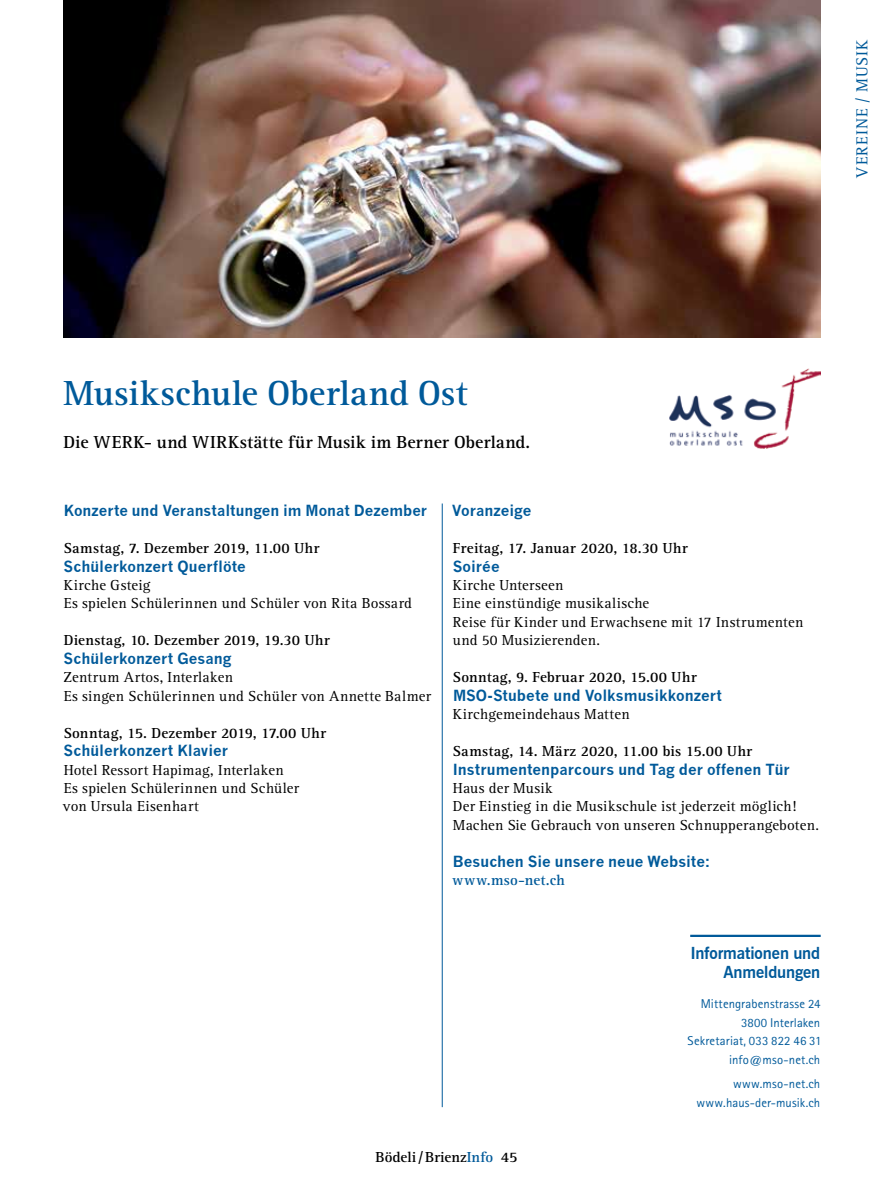
<style>
.page{position:relative;width:893px;height:1191px;background:#fff}
.page>*{position:absolute;margin:0;border:0;box-sizing:border-box;transform-origin:0 0}
.t1{font:700 36px "Rotis Serif";letter-spacing:-.005em;color:#005a9a}
.t2{font:700 18px "Rotis Serif";letter-spacing:.015em;color:#000}
.t3{font:700 16.5px/18.5px "News Gothic BT";letter-spacing:-.005em;color:#005a9a;text-align:right}
.t4{font:16.5px "Rotis Serif";letter-spacing:.06em;color:#005a9a}
.t5{font:15px/18.5px "Rotis Serif";letter-spacing:.02em;color:#000}
.t6{font:700 15px "News Gothic";color:#005a9a}
.t7{font:700 15px "Rotis Serif";letter-spacing:.01em;color:#000}
.t8{font:700 15px "Rotis Serif";letter-spacing:.025em;color:#005a9a}
.t9{font:12.75px/18.5px "Rotis Sans Serif";letter-spacing:.005em;color:#005a9a;text-align:right}
.s1{color:#005a9a}
</style>
<div class="page">
<img style="left:64px;top:0;width:757px;height:338px">
<img style="left:670px;top:368px;width:151px;height:81px">
<hr style="left:690px;top:934px;width:131px;height:3px;background:#005a9a">
<hr style="left:442px;top:503px;width:1px;height:604px;background:#005a9a">
<p class="t4" style="left:853px;top:178px;width:139px;rotate:-90deg">VEREINE / MUSIK</p>
<h1 class="t1" style="left:63px;top:372px;width:406px">Musikschule Oberland Ost</h1>
<p class="t2" style="left:64px;top:432px;width:468px">Die WERK- und WIRKstätte für Musik im Berner Oberland.</p>
<p class="t6" style="left:64px;top:501px;width:365px">Konzerte und Veranstaltungen im Monat Dezember</p>
<p class="t7" style="left:64px;top:539px;width:257px">Samstag, 7. Dezember 2019, 11.00 Uhr</p>
<p class="t6" style="left:64px;top:557px;width:184px">Schülerkonzert Querflöte</p>
<p class="t5" style="left:64px;top:576px;width:350px">Kirche Gsteig<br>Es spielen Schülerinnen und Schüler von Rita Bossard</p>
<p class="t7" style="left:64px;top:631px;width:268px">Dienstag, 10. Dezember 2019, 19.30 Uhr</p>
<p class="t6" style="left:64px;top:649px;width:169px">Schülerkonzert Gesang</p>
<p class="t5" style="left:63px;top:668px;width:369px">Zentrum Artos, Interlaken<br>Es singen Schülerinnen und Schüler von Annette Balmer</p>
<p class="t7" style="left:64px;top:724px;width:264px">Sonntag, 15. Dezember 2019, 17.00 Uhr</p>
<p class="t6" style="left:64px;top:741px;width:166px">Schülerkonzert Klavier</p>
<p class="t5" style="left:63px;top:760px;width:238px">Hotel Ressort Hapimag, Interlaken<br>Es spielen Schülerinnen und Schüler von Ursula Eisenhart</p>
<p class="t6" style="left:452px;top:501px;width:81px">Voranzeige</p>
<p class="t7" style="left:453px;top:539px;width:237px">Freitag, 17. Januar 2020, 18.30 Uhr</p>
<p class="t6" style="left:453px;top:557px;width:48px">Soirée</p>
<p class="t5" style="left:453px;top:576px;width:352px">Kirche Unterseen<br>Eine einstündige musikalische<br>Reise für Kinder und Erwachsene mit 17 Instrumenten und 50 Musizierenden.</p>
<p class="t7" style="left:453px;top:668px;width:245px">Sonntag, 9. Februar 2020, 15.00 Uhr</p>
<p class="t6" style="left:453px;top:686px;width:270px">MSO-Stubete und Volksmusikkonzert</p>
<p class="t5" style="left:453px;top:705px;width:178px">Kirchgemeindehaus Matten</p>
<p class="t7" style="left:453px;top:742px;width:301px">Samstag, 14. März 2020, 11.00 bis 15.00 Uhr</p>
<p class="t6" style="left:453px;top:760px;width:339px">Instrumentenparcours und Tag der offenen Tür</p>
<p class="t5" style="left:453px;top:779px;width:368px">Haus der Musik<br>Der Einstieg in die Musikschule ist jederzeit möglich!<br>Machen Sie Gebrauch von unseren Schnupperangeboten.</p>
<p class="t6" style="left:453px;top:852px;width:259px">Besuchen Sie unsere neue Website:</p>
<p class="t8" style="left:452px;top:871px;width:114px">www.mso-net.ch</p>
<p class="t3" style="left:690px;top:944px;width:132px">Informationen und<br>Anmeldungen</p>
<p class="t9" style="left:688px;top:994px;width:135px">Mittengrabenstrasse 24<br>3800 Interlaken<br>Sekretariat, 033 822 46 31 info@mso-net.ch</p>
<p class="t9" style="left:697px;top:1074px;width:125px">www.mso-net.ch www.haus-der-musik.ch</p>
<p class="t7" style="left:375px;top:1148px;width:143px">Bödeli/Brienz<span class="s1">Info</span> 45</p>
</div>
